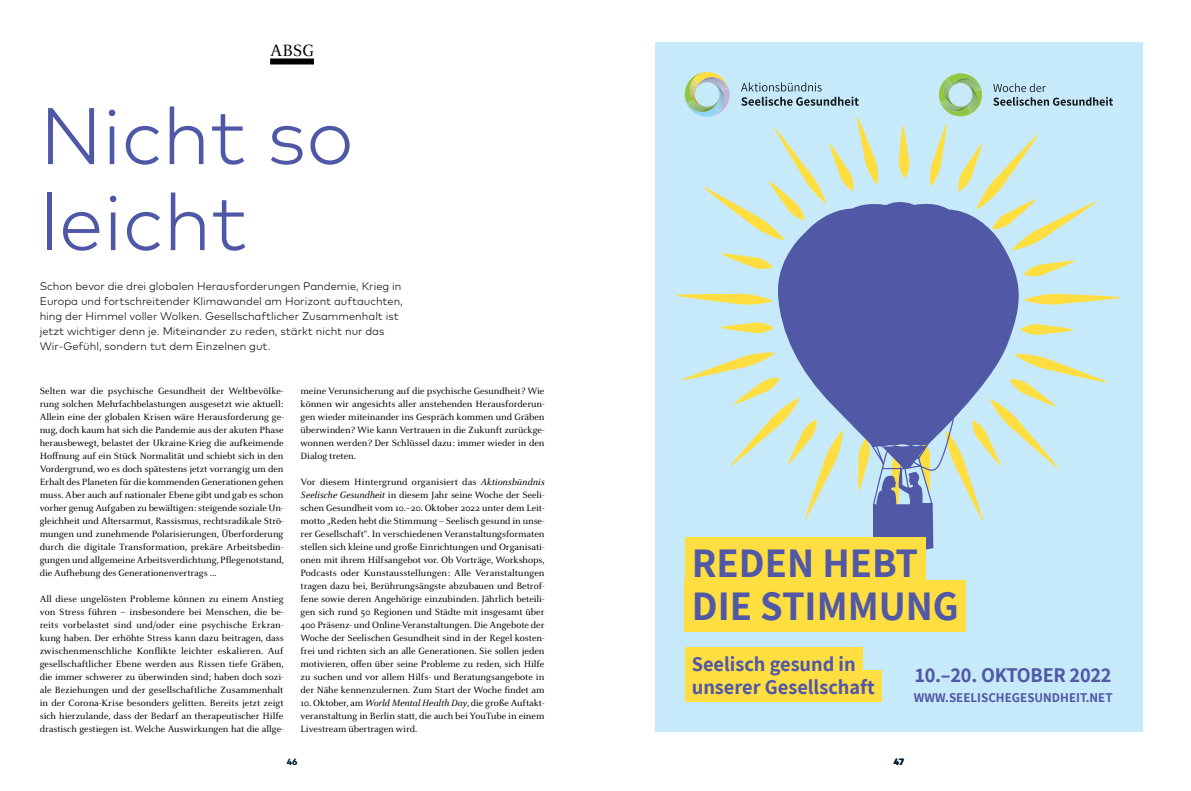
<style>
.page{position:relative;width:1191px;height:791px;background:#fff}
.page>*{position:absolute;margin:0;border:0;box-sizing:border-box;transform-origin:0 0}
.t1{font:300 80px/86px "Mark Pro";color:#4e58a7}
.t2{font:700 40.9px/42.6px "Assistant";color:#5158a5}
.t3{font:700 20.5px/22.9px "Assistant";color:#5158a5}
.t4{font:18px "Celeste Pro";color:#000}
.t5{font:700 13.1px "Assistant";color:#5158a5}
.t6{font:300 11px/15px "Mark Pro";color:#000}
.t7{font:10px/13px "Celeste Pro";letter-spacing:-.005em;color:#000;text-align:justify}
.t8{font:800 9px "Mark Pro";color:#00203a}
.s1{font-style:italic}
</style>
<div class="page">
<div style="left:270px;top:58px;width:44px;height:6px;background:#000"></div>
<div style="left:655px;top:43px;width:487px;height:689px;background:#c7eafb"></div>
<svg style="left:720px;top:322px;width:53px;height:11px"></svg>
<svg style="left:1024px;top:324px;width:49px;height:11px"></svg>
<svg style="left:676px;top:294px;width:96px;height:11px"></svg>
<svg style="left:721px;top:253px;width:51px;height:16px"></svg>
<svg style="left:930px;top:124px;width:17px;height:62px"></svg>
<svg style="left:898px;top:125px;width:11px;height:53px"></svg>
<svg style="left:958px;top:135px;width:137px;height:113px"></svg>
<svg style="left:1024px;top:260px;width:50px;height:16px"></svg>
<svg style="left:1024px;top:294px;width:96px;height:11px"></svg>
<svg style="left:778px;top:198px;width:246px;height:154px;fill:#5158a5"></svg>
<svg style="left:682px;top:352px;width:425px;height:200px"></svg>
<div style="left:685px;top:648px;width:177px;height:31px;background:#ffde41"></div>
<div style="left:685px;top:671px;width:196px;height:31px;background:#ffde41"></div>
<div style="left:685px;top:538px;width:240px;height:51px;background:#ffde41"></div>
<div style="left:685px;top:580px;width:280px;height:51px;background:#ffde41"></div>
<svg style="left:684px;top:72px;width:194px;height:168px"></svg>
<svg style="left:993px;top:83px;width:119px;height:23px"></svg>
<svg style="left:939px;top:73px;width:43px;height:43px"></svg>
<h3 class="t4" style="left:270px;top:39px;width:45px">ABSG</h3>
<h1 class="t1" style="left:40px;top:87px;width:316px">Nicht so leicht</h1>
<p class="t6" style="left:40px;top:278px;width:365px">Schon bevor die drei globalen Herausforderungen Pandemie, Krieg in Europa und fortschreitender Klimawandel am Horizont auftauchten, hing der Himmel voller Wolken. Gesellschaftlicher Zusammenhalt ist jetzt wichtiger denn je. Miteinander zu reden, stärkt nicht nur das Wir-Gefühl, sondern tut dem Einzelnen gut.</p>
<p class="t7" style="left:40px;top:384px;width:246px">Selten war die psychische Gesundheit der Weltbevölke&shy;rung solchen Mehrfachbelastungen ausgesetzt wie aktuell:<br>Allein eine der globalen Krisen wäre Herausforderung ge&shy;nug, doch kaum hat sich die Pandemie aus der akuten Phase herausbewegt, belastet der Ukraine-Krieg die aufkeimende Hoffnung auf ein Stück Normalität und schiebt sich in den Vordergrund, wo es doch spätestens jetzt vorrangig um den Erhalt des Planeten für die kommenden Generationen gehen muss. Aber auch auf nationaler Ebene gibt und gab es schon vorher genug Aufgaben zu bewältigen: steigende soziale Un&shy;gleichheit und Altersarmut, Rassismus, rechtsradikale Strö&shy;mungen und zunehmende Polarisierungen, Überforderung durch die digitale Transformation, prekäre Arbeitsbedin&shy;gungen und allgemeine Arbeitsverdichtung, Pflegenotstand, die Aufhebung des Generationenvertrags …</p>
<p class="t7" style="left:40px;top:592px;width:246px">All diese ungelösten Probleme können zu einem Anstieg von Stress führen – insbesondere bei Menschen, die be&shy;reits vorbelastet sind und/oder eine psychische Erkran&shy;kung haben. Der erhöhte Stress kann dazu beitragen, dass zwischenmenschliche Konflikte leichter eskalieren. Auf gesellschaftlicher Ebene werden aus Rissen tiefe Gräben, die immer schwerer zu überwinden sind; haben doch sozi&shy;ale Beziehungen und der gesellschaftliche Zusammenhalt in der Corona-Krise besonders gelitten. Bereits jetzt zeigt sich hierzulande, dass der Bedarf an therapeutischer Hilfe drastisch gestiegen ist. Welche Auswirkungen hat die allge-</p>
<p class="t7" style="left:300px;top:384px;width:245px">meine Verunsicherung auf die psychische Gesundheit? Wie können wir angesichts aller anstehenden Herausforderun&shy;gen wieder miteinander ins Gespräch kommen und Gräben überwinden? Wie kann Vertrauen in die Zukunft zurückge&shy;wonnen werden? Der Schlüssel dazu: immer wieder in den Dialog treten.</p>
<p class="t7" style="left:300px;top:475px;width:246px">Vor diesem Hintergrund organisiert das <span class="s1">Aktionsbündnis Seelische Gesundheit</span> in diesem Jahr seine Woche der Seeli&shy;schen Gesundheit vom 10.–20. Oktober 2022 unter dem Leit&shy;motto „Reden hebt die Stimmung – Seelisch gesund in unse&shy;rer Gesellschaft“. In verschiedenen Veranstaltungsformaten stellen sich kleine und große Einrichtungen und Organisati&shy;onen mit ihrem Hilfsangebot vor. Ob Vorträge, Workshops, Podcasts oder Kunstausstellungen: Alle Veranstaltungen tragen dazu bei, Berührungsängste abzubauen und Betrof&shy;fene sowie deren Angehörige einzubinden. Jährlich beteili&shy;gen sich rund 50 Regionen und Städte mit insgesamt über 400 Präsenz- und Online-Veranstaltungen. Die Angebote der Woche der Seelischen Gesundheit sind in der Regel kosten&shy;frei und richten sich an alle Generationen. Sie sollen jeden motivieren, offen über seine Probleme zu reden, sich Hilfe zu suchen und vor allem Hilfs- und Beratungsangebote in der Nähe kennenzulernen. Zum Start der Woche findet am</p>
<p class="t7" style="left:300px;top:696px;width:245px">10. Oktober, am <span class="s1">World Mental Health Day</span>, die große Auftakt&shy;veranstaltung in Berlin statt, die auch bei YouTube in einem Livestream übertragen wird.</p>
<h2 class="t2" style="left:692px;top:540px;width:269px">REDEN HEBT<br>DIE STIMMUNG</h2>
<h3 class="t3" style="left:692px;top:652px;width:184px">Seelisch gesund in unserer Gesellschaft</h3>
<h3 class="t3" style="left:915px;top:663px;width:198px">10.–20. OKTOBER 2022</h3>
<h3 class="t5" style="left:914px;top:689px;width:200px">WWW.SEELISCHEGESUNDHEIT.NET</h3>
<p class="t8" style="left:287px;top:755px;width:12px">46</p>
<p class="t8" style="left:893px;top:755px;width:12px">47</p>
</div>
